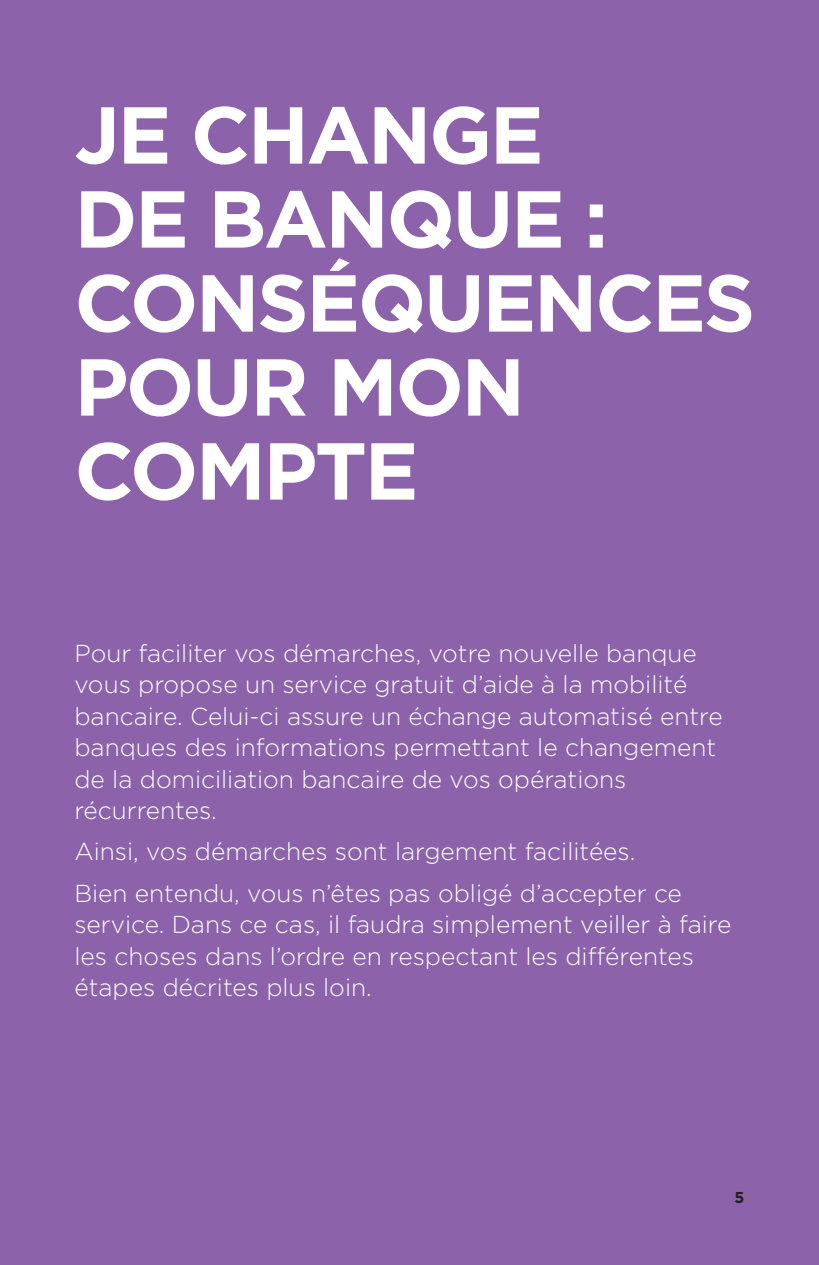
<style>
.page{position:relative;width:819px;height:1265px;background:#8c62aa}
.page>*{position:absolute;margin:0;border:0;box-sizing:border-box;transform-origin:0 0}
.H1-Chapitre{font:700 80.5px/84px "Gotham";letter-spacing:-.03em;color:#fff}
.t1{font:300 24.5px/31.5px "Gotham";color:#fff}
.t2{font:700 15.75px "Gotham";color:#231f20}
</style>
<div class="page">
<h1 class="H1-Chapitre" style="left:74px;top:93px;width:682px">JE CHANGE<br>DE BANQUE :<br>CONSÉQUENCES<br>POUR MON<br>COMPTE</h1>
<p class="t1" style="left:74px;top:636px;width:649px">Pour faciliter vos démarches, votre nouvelle banque vous propose un service gratuit d’aide à la mobilité bancaire. Celui-ci assure un échange automatisé entre banques des informations permettant le changement de la domiciliation bancaire de vos opérations récurrentes.</p>
<p class="t1" style="left:74px;top:830px;width:609px;line-height:41.5px">Ainsi, vos démarches sont largement facilitées.<br>Bien entendu, vous n’êtes pas obligé d’accepter ce</p>
<p class="t1" style="left:74px;top:908px;width:658px">service. Dans ce cas, il faudra simplement veiller à faire les choses dans l’ordre en respectant les différentes étapes décrites plus loin.</p>
<p class="t2" style="left:734px;top:1187px;width:11px">5</p>
</div>
